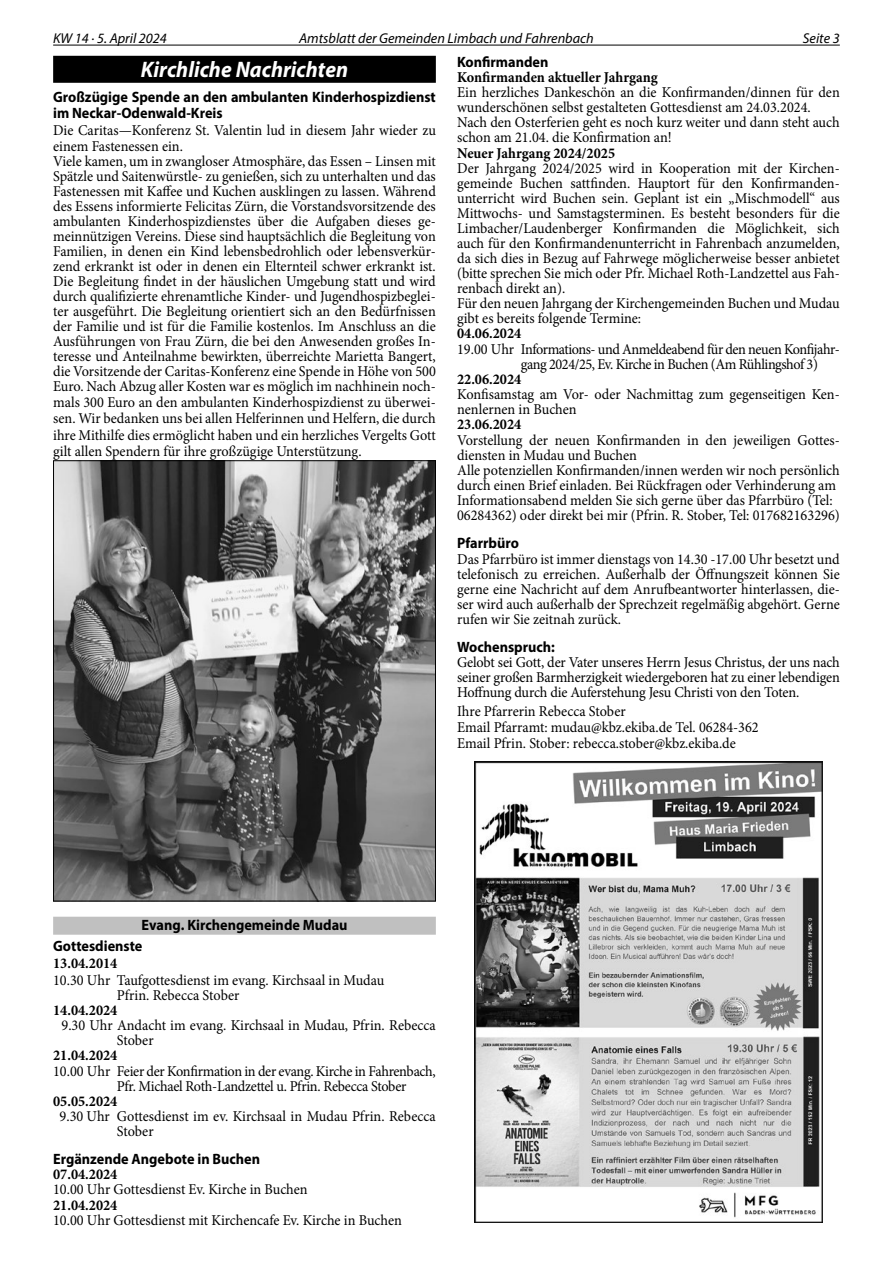
<style>
.page{position:relative;width:893px;height:1263px;background:#fff}
.page>*{position:absolute;margin:0;border:0;box-sizing:border-box;transform-origin:0 0}
.t1{font:italic 700 22.5px "Myriad Pro";color:#fff;scale:.95 1}
.t2{font:15px/15.1px "Minion Pro";color:#000;scale:.95 1}
.t3{font:700 15px/16.5px "Myriad Pro";color:#000;scale:.95 1}
.t4{font:700 15px "Minion Pro";color:#000;scale:.95 1}
.t5{font:15px/15px "Minion Pro";letter-spacing:-.02em;color:#000;scale:.95 1}
.t6{font:15px/15px "Minion Pro";letter-spacing:-.03em;color:#000;scale:.95 1}
.t7{font:italic 14.25px "Myriad Pro";color:#000}
</style>
<div class="page">
<hr style="left:53px;top:45px;width:787px;height:1px;background:#000">
<div style="left:53px;top:56px;width:383px;height:27px;background:#000"></div>
<div style="left:53px;top:917px;width:383px;height:18px;background:#c0c0c0"></div>
<img style="left:55px;top:462px;width:379px;height:437px">
<img style="left:474px;top:761px;width:349px;height:462px">
<p class="t7" style="left:53px;top:29px;width:115px">KW 14 · 5. April 2024</p>
<p class="t7" style="left:299px;top:29px;width:296px">Amtsblatt der Gemeinden Limbach und Fahrenbach</p>
<p class="t7" style="left:803px;top:29px;width:38px">Seite 3</p>
<h1 class="t1" style="left:141px;top:54px;width:220px">Kirchliche Nachrichten</h1>
<p class="t3" style="left:53px;top:88px;width:404px">Großzügige Spende an den ambulanten Kinderhospizdienst im Neckar-Odenwald-Kreis</p>
<p class="t2" style="left:53px;top:122px;width:404px">Die Caritas—Konferenz St. Valentin lud in diesem Jahr wieder zu einem Fastenessen ein.<br>Viele kamen, um in zwangloser Atmosphäre, das Essen – Linsen mit Spätzle und Saitenwürstle- zu genießen, sich zu unterhalten und das Fastenessen mit Kaffee und Kuchen ausklingen zu lassen. Während des Essens informierte Felicitas Zürn, die Vorstandsvorsitzende des ambulanten Kinderhospizdienstes über die Aufgaben dieses ge&shy;meinnützigen Vereins. Diese sind hauptsächlich die Begleitung von Familien, in denen ein Kind lebensbedrohlich oder lebensverkür&shy;zend erkrankt ist oder in denen ein Elternteil schwer erkrankt ist.<br>Die Begleitung findet in der häuslichen Umgebung statt und wird durch qualifizierte ehrenamtliche Kinder- und Jugendhospizbeglei&shy;ter ausgeführt. Die Begleitung orientiert sich an den Bedürfnissen der Familie und ist für die Familie kostenlos. Im Anschluss an die Ausführungen von Frau Zürn, die bei den Anwesenden großes In&shy;teresse und Anteilnahme bewirkten, überreichte Marietta Bangert, die Vorsitzende der Caritas-Konferenz eine Spende in Höhe von 500<br>Euro. Nach Abzug aller Kosten war es möglich im nachhinein noch&shy;mals 300 Euro an den ambulanten Kinderhospizdienst zu überwei-</p>
<p class="t2" style="left:53px;top:410px;width:404px;line-height:16.5px;text-align:justify">sen. Wir bedanken uns bei allen Helferinnen und Helfern, die durch ihre Mithilfe dies ermöglicht haben und ein herzliches Vergelts Gott gilt allen Spendern für ihre großzügige Unterstützung.</p>
<p class="t3" style="left:457px;top:53px;width:98px">Konfirmanden</p>
<p class="t4" style="left:457px;top:66px;width:213px">Konfirmanden aktueller Jahrgang</p>
<p class="t2" style="left:457px;top:85px;width:404px">Ein herzliches Dankeschön an die Konfirmanden/dinnen für den wunderschönen selbst gestalteten Gottesdienst am 24.03.2024.<br>Nach den Osterferien geht es noch kurz weiter und dann steht auch schon am 21.04. die Konfirmation an!</p>
<p class="t4" style="left:457px;top:142px;width:168px">Neuer Jahrgang 2024/2025</p>
<p class="t2" style="left:457px;top:161px;width:404px">Der Jahrgang 2024/2025 wird in Kooperation mit der Kirchen&shy;gemeinde Buchen sattfinden. Hauptort für den Konfirmanden&shy;unterricht wird Buchen sein. Geplant ist ein „Mischmodell“ aus Mittwochs- und Samstagsterminen. Es besteht besonders für die Limbacher/Laudenberger Konfirmanden die Möglichkeit, sich auch für den Konfirmandenunterricht in Fahrenbach anzumelden, da sich dies in Bezug auf Fahrwege möglicherweise besser anbietet (bitte sprechen Sie mich oder Pfr. Michael Roth-Landzettel aus Fah&shy;renbach direkt an).<br>Für den neuen Jahrgang der Kirchengemeinden Buchen und Mudau gibt es bereits folgende Termine:</p>
<p class="t4" style="left:457px;top:323px;width:69px">04.06.2024</p>
<p class="t6" style="left:521px;top:341px;width:337px;text-indent:-64px">19.00 Uhr Informations- und Anmeldeabend für den neuen Konfijahr&shy;gang 2024/25, Ev. Kirche in Buchen (Am Rühlingshof 3)</p>
<p class="t4" style="left:457px;top:368px;width:69px">22.06.2024</p>
<p class="t2" style="left:457px;top:387px;width:404px">Konfisamstag am Vor- oder Nachmittag zum gegenseitigen Ken&shy;nenlernen in Buchen</p>
<p class="t4" style="left:457px;top:414px;width:69px">23.06.2024</p>
<p class="t2" style="left:457px;top:432px;width:404px">Vorstellung der neuen Konfirmanden in den jeweiligen Gottes&shy;diensten in Mudau und Buchen<br>Alle potenziellen Konfirmanden/innen werden wir noch persönlich durch einen Brief einladen. Bei Rückfragen oder Verhinderung am Informationsabend melden Sie sich gerne über das Pfarrbüro (Tel:<br>06284362) oder direkt bei mir (Pfrin. R. Stober, Tel: 017682163296)</p>
<p class="t3" style="left:457px;top:535px;width:67px">Pfarrbüro</p>
<p class="t2" style="left:457px;top:551px;width:404px;text-align:justify">Das Pfarrbüro ist immer dienstags von 14.30 -17.00 Uhr besetzt und telefonisch zu erreichen. Außerhalb der Öffnungszeit können Sie gerne eine Nachricht auf dem Anrufbeantworter hinterlassen, die&shy;ser wird auch außerhalb der Sprechzeit regelmäßig abgehört. Gerne rufen wir Sie zeitnah zurück.</p>
<p class="t3" style="left:457px;top:638px;width:104px">Wochenspruch:</p>
<p class="t2" style="left:457px;top:655px;width:404px;text-align:justify">Gelobt sei Gott, der Vater unseres Herrn Jesus Christus, der uns nach seiner großen Barmherzigkeit wiedergeboren hat zu einer lebendigen Hoffnung durch die Auferstehung Jesu Christi von den Toten.</p>
<p class="t2" style="left:457px;top:704px;width:319px">Ihre Pfarrerin Rebecca Stober<br>Email Pfarramt: mudau@kbz.ekiba.de Tel. 06284-362</p>
<p class="t2" style="left:457px;top:736px;width:295px">Email Pfrin. Stober: rebecca.stober@kbz.ekiba.de</p>
<p class="t3" style="left:53px;top:914px;width:311px;line-height:21px;text-indent:88px">Evang. Kirchengemeinde Mudau<br>Gottesdienste</p>
<p class="t4" style="left:53px;top:953px;width:69px">13.04.2014</p>
<p class="t2" style="left:117px;top:972px;width:283px;text-indent:-64px">10.30 Uhr Taufgottesdienst im evang. Kirchsaal in Mudau<br>Pfrin. Rebecca Stober</p>
<p class="t4" style="left:53px;top:1000px;width:69px">14.04.2024</p>
<p class="t2" style="left:117px;top:1018px;width:337px;text-indent:-55px">9.30 Uhr Andacht im evang. Kirchsaal in Mudau, Pfrin. Rebecca<br>Stober</p>
<p class="t4" style="left:53px;top:1045px;width:69px">21.04.2024</p>
<p class="t5" style="left:117px;top:1063px;width:337px;text-indent:-64px">10.00 Uhr Feier der Konfirmation in der evang. Kirche in Fahrenbach,<br>Pfr. Michael Roth-Landzettel u. Pfrin. Rebecca Stober</p>
<p class="t4" style="left:53px;top:1090px;width:69px">05.05.2024</p>
<p class="t2" style="left:117px;top:1109px;width:337px;text-indent:-57px">9.30 Uhr Gottesdienst im ev. Kirchsaal in Mudau Pfrin. Rebecca<br>Stober</p>
<p class="t3" style="left:53px;top:1150px;width:219px">Ergänzende Angebote in Buchen</p>
<p class="t4" style="left:53px;top:1164px;width:69px">07.04.2024</p>
<p class="t2" style="left:53px;top:1182px;width:269px">10.00 Uhr Gottesdienst Ev. Kirche in Buchen</p>
<p class="t4" style="left:53px;top:1194px;width:69px">21.04.2024</p>
<p class="t2" style="left:53px;top:1212px;width:369px">10.00 Uhr Gottesdienst mit Kirchencafe Ev. Kirche in Buchen</p>
</div>
